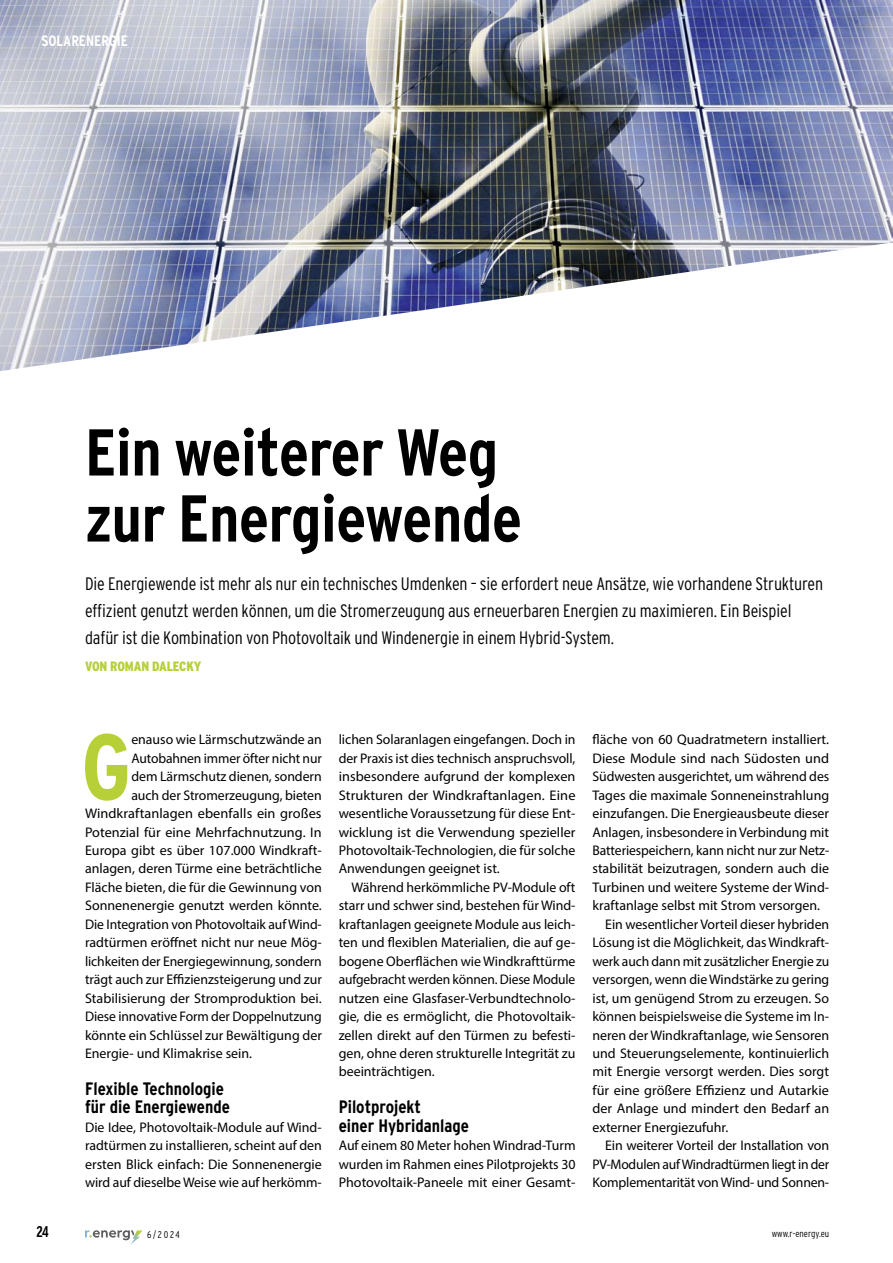
<style>
.page{position:relative;width:893px;height:1263px;background:#fff}
.page>*{position:absolute;margin:0;border:0;box-sizing:border-box;transform-origin:0 0}
.t1{font:700 93px "Interstate Condensed";color:#b7d037}
.t2{font:700 66px/66px "Interstate Condensed";letter-spacing:-.005em;color:#000}
.t3{font:300 18px/27px "Interstate Condensed";letter-spacing:-.005em;color:#000}
.t4{font:700 18px/18.5px "Interstate Condensed";color:#000}
.t5{font:700 15px "Interstate Condensed";color:#fff}
.t6{font:700 condensed 15px "Good Pro";color:#000}
.t7{font:13.95px/18.5px "Myriad Pro";color:#000;text-align:justify}
.t8{font:13.95px "Myriad Pro";letter-spacing:-.02em;color:#000}
.t9{font:900 13.5px "Interstate Condensed";letter-spacing:-.01em;color:#b7d037}
.t10{font:300 9.75px "Interstate Condensed";color:#000}
</style>
<div class="page">
<svg style="left:85px;top:1230px;width:58px;height:14px"></svg>
<img style="left:0;top:0;width:893px;height:371px">
<p class="t5" style="left:41px;top:32px;width:88px">SOLARENERGIE</p>
<h2 class="t2" style="left:85px;top:419px;width:438px">Ein weiterer Weg zur Energiewende</h2>
<p class="t3" style="left:85px;top:570px;width:740px">Die Energiewende ist mehr als nur ein technisches Umdenken – sie erfordert neue Ansätze, wie vorhandene Strukturen effizient genutzt werden können, um die Stromerzeugung aus erneuerbaren Energien zu maximieren. Ein Beispiel dafür ist die Kombination von Photovoltaik und Windenergie in einem Hybrid-System.</p>
<p class="t9" style="left:85px;top:658px;width:118px">VON ROMAN DALECKY</p>
<h1 class="t1" style="left:81px;top:715px;width:52px">G</h1>
<p class="t7" style="left:131px;top:730px;width:192px">enauso wie Lärmschutzwände an</p>
<p class="t7" style="left:131px;top:749px;width:192px">Autobahnen immer öfter nicht nur</p>
<p class="t7" style="left:131px;top:767px;width:192px">dem Lärmschutz dienen, sondern</p>
<p class="t7" style="left:131px;top:785px;width:192px">auch der Stromerzeugung, bieten</p>
<p class="t7" style="left:85px;top:804px;width:238px">Windkraftanlagen ebenfalls ein großes</p>
<p class="t7" style="left:85px;top:822px;width:238px">Potenzial für eine Mehrfachnutzung. In</p>
<p class="t7" style="left:85px;top:841px;width:238px">Europa gibt es über 107.000 Windkraft-</p>
<p class="t7" style="left:85px;top:859px;width:238px">anlagen, deren Türme eine beträchtliche</p>
<p class="t7" style="left:85px;top:878px;width:238px">Fläche bieten, die für die Gewinnung von</p>
<p class="t7" style="left:85px;top:896px;width:238px">Sonnenenergie genutzt werden könnte.</p>
<p class="t7" style="left:85px;top:915px;width:238px">Die Integration von Photovoltaik auf Wind-</p>
<p class="t7" style="left:85px;top:933px;width:238px">radtürmen eröffnet nicht nur neue Mög-</p>
<p class="t7" style="left:85px;top:951px;width:238px">lichkeiten der Energiegewinnung, sondern</p>
<p class="t7" style="left:85px;top:970px;width:238px">trägt auch zur Effizienzsteigerung und zur</p>
<p class="t7" style="left:85px;top:988px;width:238px">Stabilisierung der Stromproduktion bei.</p>
<p class="t7" style="left:85px;top:1007px;width:238px">Diese innovative Form der Doppelnutzung</p>
<p class="t7" style="left:85px;top:1025px;width:238px">könnte ein Schlüssel zur Bewältigung der</p>
<p class="t7" style="left:85px;top:1044px;width:169px">Energie- und Klimakrise sein.</p>
<p class="t4" style="left:85px;top:1079px;width:146px">Flexible Technologie für die Energiewende</p>
<p class="t7" style="left:85px;top:1118px;width:238px">Die Idee, Photovoltaik-Module auf Wind&shy;radtürmen zu installieren, scheint auf den ersten Blick einfach: Die Sonnenenergie wird auf dieselbe Weise wie auf herkömm-</p>
<p class="t7" style="left:339px;top:730px;width:238px">lichen Solaranlagen eingefangen. Doch in der Praxis ist dies technisch anspruchsvoll, insbesondere aufgrund der komplexen Strukturen der Windkraftanlagen. Eine wesentliche Voraussetzung für diese Ent&shy;wicklung ist die Verwendung spezieller Photovoltaik-Technologien, die für solche Anwendungen geeignet ist.</p>
<p class="t7" style="left:339px;top:878px;width:238px;text-indent:13px">Während herkömmliche PV-Module oft starr und schwer sind, bestehen für Wind&shy;kraftanlagen geeignete Module aus leich&shy;ten und flexiblen Materialien, die auf ge&shy;bogene Oberflächen wie Windkrafttürme aufgebracht werden können. Diese Module nutzen eine Glasfaser-Verbundtechnolo&shy;gie, die es ermöglicht, die Photovoltaik&shy;zellen direkt auf den Türmen zu befesti&shy;gen, ohne deren strukturelle Integrität zu beeinträchtigen.</p>
<p class="t4" style="left:339px;top:1098px;width:132px">Pilotprojekt<br>einer Hybridanlage</p>
<p class="t7" style="left:339px;top:1136px;width:238px">Auf einem 80 Meter hohen Windrad-Turm wurden im Rahmen eines Pilotprojekts 30<br>Photovoltaik-Paneele mit einer Gesamt-</p>
<p class="t7" style="left:592px;top:730px;width:238px">fläche von 60 Quadratmetern installiert.</p>
<p class="t7" style="left:592px;top:749px;width:238px">Diese Module sind nach Südosten und</p>
<p class="t7" style="left:592px;top:767px;width:238px">Südwesten ausgerichtet, um während des</p>
<p class="t7" style="left:592px;top:785px;width:238px">Tages die maximale Sonneneinstrahlung</p>
<p class="t7" style="left:592px;top:804px;width:238px">einzufangen. Die Energieausbeute dieser</p>
<p class="t7" style="left:592px;top:822px;width:238px">Anlagen, insbesondere in Verbindung mit</p>
<p class="t7" style="left:592px;top:841px;width:238px">Batteriespeichern, kann nicht nur zur Netz-</p>
<p class="t7" style="left:592px;top:859px;width:238px">stabilität beizutragen, sondern auch die</p>
<p class="t7" style="left:592px;top:878px;width:238px">Turbinen und weitere Systeme der Wind-</p>
<p class="t7" style="left:592px;top:896px;width:229px">kraftanlage selbst mit Strom versorgen.</p>
<p class="t7" style="left:605px;top:915px;width:226px">Ein wesentlicher Vorteil dieser hybriden</p>
<p class="t7" style="left:592px;top:933px;width:238px">Lösung ist die Möglichkeit, das Windkraft-</p>
<p class="t7" style="left:592px;top:951px;width:238px">werk auch dann mit zusätzlicher Energie zu</p>
<p class="t7" style="left:592px;top:970px;width:238px">versorgen, wenn die Windstärke zu gering</p>
<p class="t7" style="left:592px;top:988px;width:238px">ist, um genügend Strom zu erzeugen. So</p>
<p class="t7" style="left:592px;top:1007px;width:238px">können beispielsweise die Systeme im In-</p>
<p class="t7" style="left:592px;top:1025px;width:238px">neren der Windkraftanlage, wie Sensoren</p>
<p class="t7" style="left:592px;top:1044px;width:238px">und Steuerungselemente, kontinuierlich</p>
<p class="t7" style="left:592px;top:1062px;width:238px">mit Energie versorgt werden. Dies sorgt</p>
<p class="t7" style="left:592px;top:1081px;width:238px">für eine größere Effizienz und Autarkie</p>
<p class="t7" style="left:592px;top:1099px;width:238px">der Anlage und mindert den Bedarf an</p>
<p class="t7" style="left:592px;top:1118px;width:137px">externer Energiezufuhr.</p>
<p class="t7" style="left:605px;top:1136px;width:225px">Ein weiterer Vorteil der Installation von</p>
<p class="t8" style="left:592px;top:1155px;width:238px">PV-Modulen auf Windradtürmen liegt in der</p>
<p class="t7" style="left:592px;top:1173px;width:238px">Komplementarität von Wind- und Sonnen-</p>
<p class="t6" style="left:36px;top:1224px;width:14px">24</p>
<p class="t10" style="left:147px;top:1228px;width:34px">6/2024</p>
<p class="t10" style="left:772px;top:1228px;width:59px">www.r-energy.eu</p>
</div>
